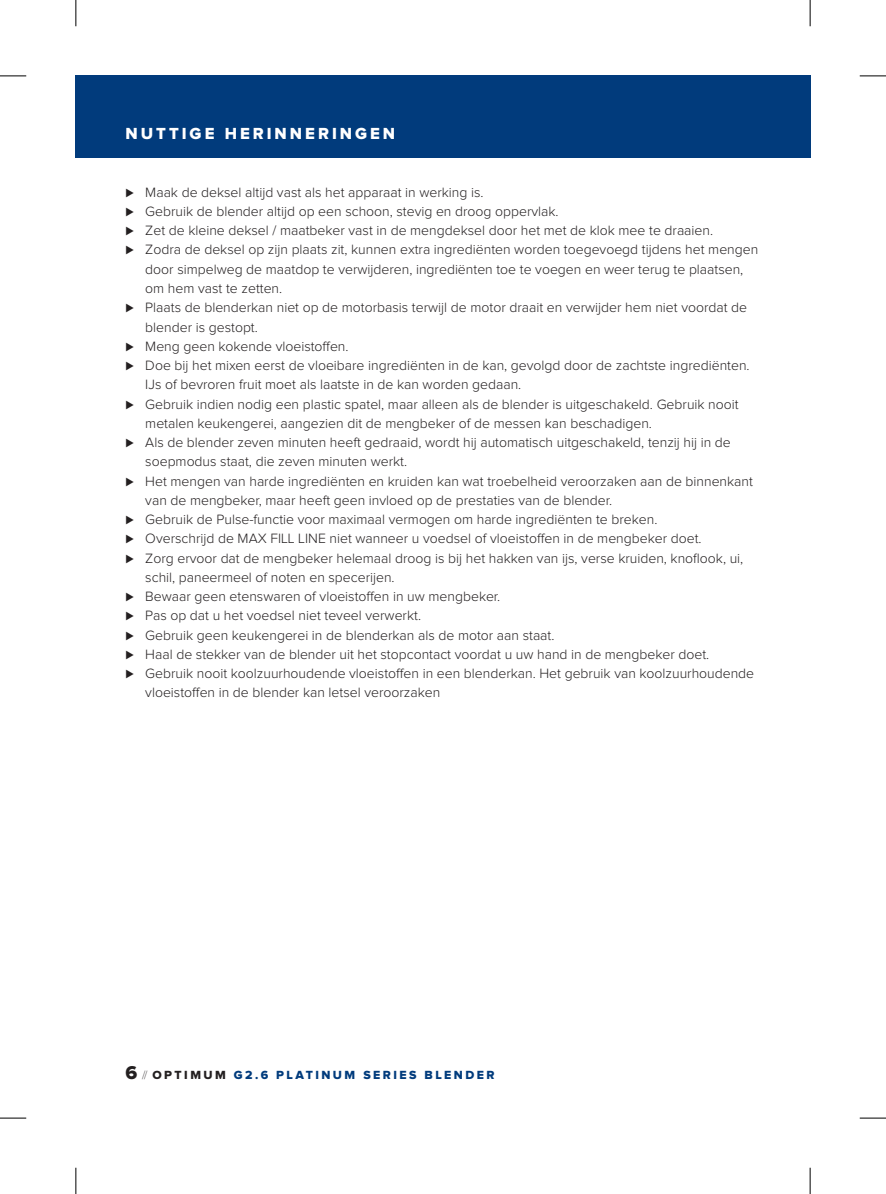
<style>
.page{position:relative;width:886px;height:1194px;background:#fff}
.page>*{position:absolute;margin:0;border:0;box-sizing:border-box;transform-origin:0 0}
.Page_Header_Left_Pag{font:16.62px "Proxima Nova Extrabld";letter-spacing:.18em;color:#fff}
.t1{font:300 14px/19.2px "Proxima Nova";color:#231f20}
.t2{font:12.25px "Proxima Nova Extrabld";letter-spacing:.2em;color:#013b7c}
.s1{font-size:19.25px;color:#231f20}
.s2{font-family:"Proxima Nova";font-weight:100;color:#231f20}
.s3{color:#231f20}
</style>
<div class="page">
<div style="left:76px;top:76px;width:734px;height:82px;background:#013b7c"></div>
<svg style="left:0;top:75px;width:26px;height:2px"></svg>
<svg style="left:860px;top:75px;width:26px;height:2px"></svg>
<svg style="left:0;top:1117px;width:26px;height:1px"></svg>
<svg style="left:860px;top:1117px;width:26px;height:1px"></svg>
<svg style="left:75px;top:0;width:2px;height:26px"></svg>
<svg style="left:75px;top:1167px;width:2px;height:26px"></svg>
<svg style="left:810px;top:0;width:1px;height:26px"></svg>
<svg style="left:810px;top:1167px;width:1px;height:26px"></svg>
<p class="Page_Header_Left_Pag" style="left:125px;top:126px;width:271px">NUTTIGE HERINNERINGEN</p>
<p class="t1" style="left:125px;top:183px;width:360px">⊲ Maak de deksel altijd vast als het apparaat in werking is.</p>
<p class="t1" style="left:125px;top:202px;width:435px">⊲ Gebruik de blender altijd op een schoon, stevig en droog oppervlak.</p>
<p class="t1" style="left:125px;top:221px;width:589px">⊲ Zet de kleine deksel / maatbeker vast in de mengdeksel door het met de klok mee te draaien.</p>
<p class="t1" style="left:145px;top:241px;width:614px;text-indent:-20px">⊲ Zodra de deksel op zijn plaats zit, kunnen extra ingrediënten worden toegevoegd tijdens het mengen door simpelweg de maatdop te verwijderen, ingrediënten toe te voegen en weer terug te plaatsen, om hem vast te zetten.</p>
<p class="t1" style="left:145px;top:298px;width:603px;text-indent:-20px">⊲ Plaats de blenderkan niet op de motorbasis terwijl de motor draait en verwijder hem niet voordat de blender is gestopt.</p>
<p class="t1" style="left:125px;top:337px;width:225px">⊲ Meng geen kokende vloeistoffen.</p>
<p class="t1" style="left:145px;top:356px;width:606px;text-indent:-20px">⊲ Doe bij het mixen eerst de vloeibare ingrediënten in de kan, gevolgd door de zachtste ingrediënten.<br>IJs of bevroren fruit moet als laatste in de kan worden gedaan.</p>
<p class="t1" style="left:145px;top:395px;width:595px;text-indent:-20px">⊲ Gebruik indien nodig een plastic spatel, maar alleen als de blender is uitgeschakeld. Gebruik nooit metalen keukengerei, aangezien dit de mengbeker of de messen kan beschadigen.</p>
<p class="t1" style="left:145px;top:433px;width:587px;text-indent:-20px">⊲ Als de blender zeven minuten heeft gedraaid, wordt hij automatisch uitgeschakeld, tenzij hij in de soepmodus staat, die zeven minuten werkt.</p>
<p class="t1" style="left:145px;top:472px;width:609px;text-indent:-20px">⊲ Het mengen van harde ingrediënten en kruiden kan wat troebelheid veroorzaken aan de binnenkant van de mengbeker, maar heeft geen invloed op de prestaties van de blender.</p>
<p class="t1" style="left:125px;top:510px;width:533px">⊲ Gebruik de Pulse-functie voor maximaal vermogen om harde ingrediënten te breken.</p>
<p class="t1" style="left:125px;top:529px;width:578px">⊲ Overschrijd de MAX FILL LINE niet wanneer u voedsel of vloeistoffen in de mengbeker doet.</p>
<p class="t1" style="left:145px;top:549px;width:599px;text-indent:-20px">⊲ Zorg ervoor dat de mengbeker helemaal droog is bij het hakken van ijs, verse kruiden, knoflook, ui, schil, paneermeel of noten en specerijen.</p>
<p class="t1" style="left:125px;top:587px;width:376px">⊲ Bewaar geen etenswaren of vloeistoffen in uw mengbeker.</p>
<p class="t1" style="left:125px;top:606px;width:297px">⊲ Pas op dat u het voedsel niet teveel verwerkt.</p>
<p class="t1" style="left:125px;top:626px;width:431px">⊲ Gebruik geen keukengerei in de blenderkan als de motor aan staat.</p>
<p class="t1" style="left:125px;top:645px;width:585px">⊲ Haal de stekker van de blender uit het stopcontact voordat u uw hand in de mengbeker doet.</p>
<p class="t1" style="left:145px;top:664px;width:610px;text-indent:-20px">⊲ Gebruik nooit koolzuurhoudende vloeistoffen in een blenderkan. Het gebruik van koolzuurhoudende vloeistoffen in de blender kan letsel veroorzaken</p>
<p class="t2" style="left:125px;top:1069px;width:371px"><span class="s1">6</span> <span class="s2">//</span> <span class="s3">OPTIMUM</span> G2.6 PLATINUM SERIES BLENDER</p>
</div>
